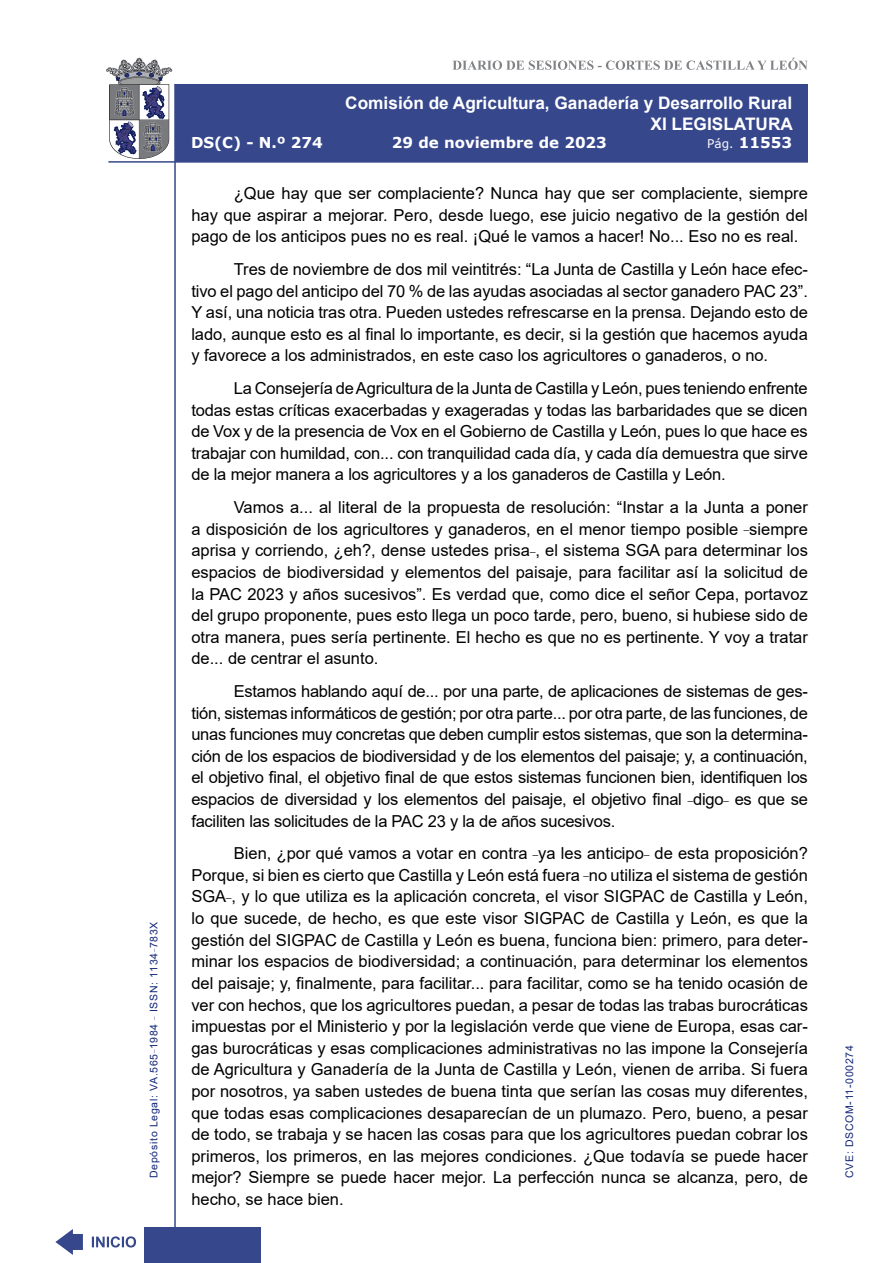
<style>
.page{position:relative;width:893px;height:1263px;background:#fff}
.page>*{position:absolute;margin:0;border:0;box-sizing:border-box;transform-origin:0 0}
.t1{font:700 17.25px/20.7px "Arial";color:#fff;text-align:right}
.t2{font:16.5px/21.6px "Arial";letter-spacing:-.005em;color:#000;text-align:justify}
.t3{font:700 15px "Verdana";color:#fff}
.t4{font:10.5px "Arial";letter-spacing:.065em;color:#122678}
.s1{font-weight:400;font-size:12px}
</style>
<div class="page">
<svg style="left:452px;top:58px;width:356px;height:12px"></svg>
<hr style="left:174px;top:84px;width:2px;height:1179px;background:#36478c">
<div style="left:144px;top:1227px;width:117px;height:36px;background:#36478c"></div>
<div style="left:175px;top:84px;width:633px;height:78px;background:#36478c"></div>
<hr style="left:108px;top:161px;width:700px;height:2px;background:#36478c">
<svg style="left:92px;top:1236px;width:44px;height:11px"></svg>
<svg style="left:55px;top:1229px;width:28px;height:26px"></svg>
<svg style="left:106px;top:58px;width:66px;height:101px"></svg>
<p class="t4" style="left:146px;top:1178px;width:258px;rotate:-90deg">Depósito Legal: VA.565<sup>_</sup>1984 <sup>_</sup> ISSN: 1134<sup>_</sup>783X</p>
<p class="t1" style="left:345px;top:93px;width:449px">Comisión de Agricultura, Ganadería y Desarrollo Rural<br>XI LEGISLATURA</p>
<p class="t3" style="left:191px;top:132px;width:133px">DS(C) - N.º 274</p>
<p class="t3" style="left:392px;top:132px;width:216px">29 de noviembre de 2023</p>
<p class="t3" style="left:707px;top:132px;width:86px"><span class="s1">Pág.</span> 11553</p>
<p class="t2" style="left:191px;top:182px;width:618px;text-indent:43px">¿Que hay que ser complaciente? Nunca hay que ser complaciente, siempre hay que aspirar a mejorar. Pero, desde luego, ese juicio negativo de la gestión del pago de los anticipos pues no es real. ¡Qué le vamos a hacer! No... Eso no es real.</p>
<p class="t2" style="left:191px;top:258px;width:618px;text-indent:43px">Tres de noviembre de dos mil veintitrés: “La Junta de Castilla y León hace efec&shy;tivo el pago del anticipo del 70 % de las ayudas asociadas al sector ganadero PAC 23”.<br>Y así, una noticia tras otra. Pueden ustedes refrescarse en la prensa. Dejando esto de lado, aunque esto es al final lo importante, es decir, si la gestión que hacemos ayuda y favorece a los administrados, en este caso los agricultores o ganaderos, o no.</p>
<p class="t2" style="left:191px;top:377px;width:618px;text-indent:43px">La Consejería de Agricultura de la Junta de Castilla y León, pues teniendo enfrente todas estas críticas exacerbadas y exageradas y todas las barbaridades que se dicen de Vox y de la presencia de Vox en el Gobierno de Castilla y León, pues lo que hace es trabajar con humildad, con... con tranquilidad cada día, y cada día demuestra que sirve de la mejor manera a los agricultores y a los ganaderos de Castilla y León.</p>
<p class="t2" style="left:191px;top:496px;width:618px;text-indent:43px">Vamos a... al literal de la propuesta de resolución: “Instar a la Junta a poner a disposición de los agricultores y ganaderos, en el menor tiempo posible <sup>_</sup>siempre aprisa y corriendo, ¿eh?, dense ustedes prisa<sup>_</sup>, el sistema SGA para determinar los espacios de biodiversidad y elementos del paisaje, para facilitar así la solicitud de la PAC 2023 y años sucesivos”. Es verdad que, como dice el señor Cepa, portavoz del grupo proponente, pues esto llega un poco tarde, pero, bueno, si hubiese sido de otra manera, pues sería pertinente. El hecho es que no es pertinente. Y voy a tratar de... de centrar el asunto.</p>
<p class="t2" style="left:191px;top:680px;width:618px;text-indent:43px">Estamos hablando aquí de... por una parte, de aplicaciones de sistemas de ges&shy;tión, sistemas informáticos de gestión; por otra parte... por otra parte, de las funciones, de unas funciones muy concretas que deben cumplir estos sistemas, que son la determina&shy;ción de los espacios de biodiversidad y de los elementos del paisaje; y, a continuación, el objetivo final, el objetivo final de que estos sistemas funcionen bien, identifiquen los espacios de diversidad y los elementos del paisaje, el objetivo final <sup>_</sup>digo<sup>_</sup> es que se faciliten las solicitudes de la PAC 23 y la de años sucesivos.</p>
<p class="t2" style="left:191px;top:842px;width:618px;text-indent:43px">Bien, ¿por qué vamos a votar en contra <sup>_</sup>ya les anticipo<sup>_</sup> de esta proposición?<br>Porque, si bien es cierto que Castilla y León está fuera <sup>_</sup>no utiliza el sistema de gestión SGA<sup>_</sup>, y lo que utiliza es la aplicación concreta, el visor SIGPAC de Castilla y León, lo que sucede, de hecho, es que este visor SIGPAC de Castilla y León, es que la gestión del SIGPAC de Castilla y León es buena, funciona bien: primero, para deter&shy;minar los espacios de biodiversidad; a continuación, para determinar los elementos del paisaje; y, finalmente, para facilitar... para facilitar, como se ha tenido ocasión de ver con hechos, que los agricultores puedan, a pesar de todas las trabas burocráticas impuestas por el Ministerio y por la legislación verde que viene de Europa, esas car&shy;gas burocráticas y esas complicaciones administrativas no las impone la Consejería de Agricultura y Ganadería de la Junta de Castilla y León, vienen de arriba. Si fuera por nosotros, ya saben ustedes de buena tinta que serían las cosas muy diferentes, que todas esas complicaciones desaparecían de un plumazo. Pero, bueno, a pesar de todo, se trabaja y se hacen las cosas para que los agricultores puedan cobrar los primeros, los primeros, en las mejores condiciones. ¿Que todavía se puede hacer mejor? Siempre se puede hacer mejor. La perfección nunca se alcanza, pero, de hecho, se hace bien.</p>
<p class="t4" style="left:842px;top:1178px;width:134px;rotate:-90deg">CVE: DSCOM-11-000274</p>
</div>
